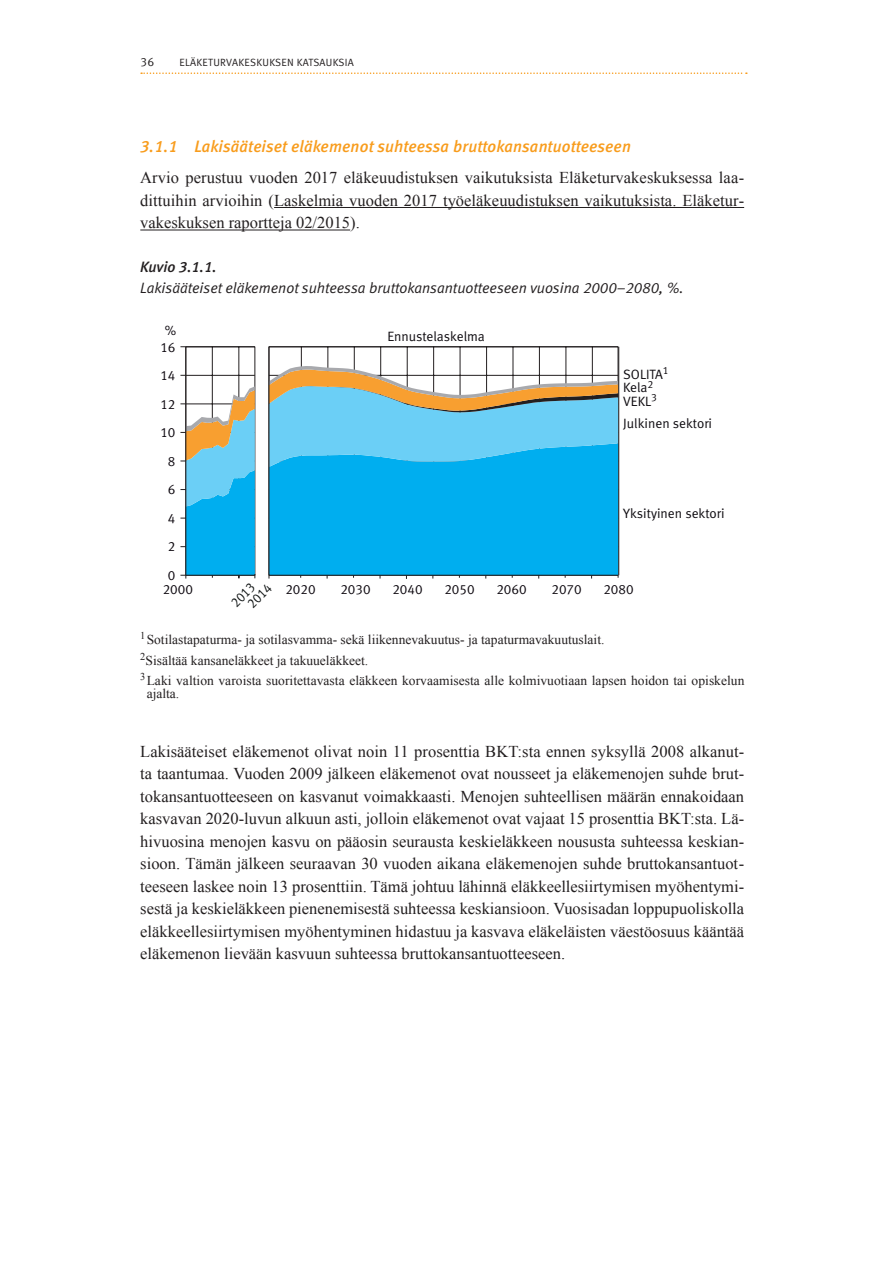
<style>
.page{position:relative;width:893px;height:1263px;background:#fff}
.page>*{position:absolute;margin:0;border:0;box-sizing:border-box;transform-origin:0 0}
.Leipä{font:16.5px/22.5px "Times New Roman";color:#231f20;text-align:justify}
._3_Väliotsikko{font:italic 16.5px "Meta Medium LF";letter-spacing:.005em;color:#f89c1c}
.Taulukon_ja_kuvion_o{font:italic 15px "Meta Normal LF";color:#231f20}
.Taulukon_numero{font:italic 15px "Meta Medium LF";letter-spacing:-.005em;color:#231f20}
.Leipä-2{font:13.5px/13.5px "Times New Roman";color:#231f20}
.t1{font:13.5px/13.5px "Meta Normal LF";color:#0e0b10}
.t2{font:13.5px/28.5px "Meta Normal LF";color:#0f0a11;text-align:center}
.t3{font:13.5px/12.3px "Meta Normal LF";color:#0f1313;scale:.93 1}
.t4{font:12px "Meta Normal LF";color:#231f20}
.t5{font:10.5px "Meta Normal LF";letter-spacing:.03em;color:#231f20}
</style>
<div class="page">
<svg style="left:141px;top:72px;width:606px;height:2px"></svg>
<hr style="left:274px;top:207px;width:470px;height:1px;background:#231f20">
<hr style="left:140px;top:230px;width:210px;height:1px;background:#231f20">
<hr style="left:301px;top:347px;width:1px;height:228px;background:#231f20">
<hr style="left:354px;top:347px;width:1px;height:228px;background:#231f20">
<hr style="left:407px;top:347px;width:1px;height:228px;background:#231f20">
<hr style="left:460px;top:347px;width:1px;height:228px;background:#231f20">
<hr style="left:513px;top:347px;width:1px;height:228px;background:#231f20">
<hr style="left:566px;top:347px;width:1px;height:228px;background:#231f20">
<hr style="left:618px;top:347px;width:1px;height:228px;background:#231f20">
<hr style="left:328px;top:347px;width:1px;height:228px;background:#231f20">
<hr style="left:380px;top:347px;width:1px;height:228px;background:#231f20">
<hr style="left:433px;top:347px;width:1px;height:228px;background:#231f20">
<hr style="left:486px;top:347px;width:1px;height:228px;background:#231f20">
<hr style="left:539px;top:347px;width:1px;height:228px;background:#231f20">
<hr style="left:592px;top:347px;width:1px;height:228px;background:#231f20">
<div style="left:270px;top:467px;width:348px;height:108px;background:#00aeef"></div>
<svg style="left:270px;top:366px;width:348px;height:101px;background:#86c5d4"></svg>
<hr style="left:269px;top:347px;width:1px;height:228px;background:#231f20">
<hr style="left:269px;top:575px;width:349px;height:1px;background:#231f20">
<hr style="left:186px;top:375px;width:69px;height:1px;background:#231f20">
<hr style="left:212px;top:347px;width:1px;height:228px;background:#231f20">
<hr style="left:239px;top:347px;width:1px;height:228px;background:#231f20">
<hr style="left:186px;top:347px;width:1px;height:228px;background:#231f20">
<svg style="left:180px;top:386px;width:75px;height:192px"></svg>
<p class="t4" style="left:140px;top:55px;width:15px">36</p>
<p class="t5" style="left:179px;top:56px;width:176px">ELÄKETURVAKESKUKSEN KATSAUKSIA</p>
<p class="_3_Väliotsikko" style="left:140px;top:136px;width:492px">3.1.1 Lakisääteiset eläkemenot suhteessa bruttokansantuotteeseen</p>
<p class="Leipä" style="left:140px;top:166px;width:605px">Arvio perustuu vuoden 2017 eläkeuudistuksen vaikutuksista Eläketurvakeskuksessa laa&shy;dittuihin arvioihin (Laskelmia vuoden 2017 työeläkeuudistuksen vaikutuksista. Eläketur&shy;vakeskuksen raportteja 02/2015).</p>
<p class="Taulukon_numero" style="left:140px;top:258px;width:78px">Kuvio 3.1.1.</p>
<p class="Taulukon_ja_kuvion_o" style="left:140px;top:279px;width:545px">Lakisääteiset eläkemenot suhteessa bruttokansantuotteeseen vuosina 2000–2080, %.</p>
<p class="t2" style="left:165px;top:315px;width:13px">%</p>
<p class="t2" style="left:160px;top:333px;width:17px">16<br>14<br>12<br>10<br>8<br>6<br>4<br>2<br>0</p>
<p class="t2" style="left:163px;top:575px;width:32px">2000</p>
<p class="t1" style="left:387px;top:329px;width:99px">Ennustelaskelma</p>
<p class="t1" style="left:623px;top:367px;width:47px">SOLITA<sup>1<br></sup>Kela<sup>2<br></sup>VEKL<sup>3</sup></p>
<p class="t1" style="left:623px;top:417px;width:90px">Julkinen sektori</p>
<p class="t1" style="left:623px;top:507px;width:103px">Yksityinen sektori</p>
<p class="t3" style="left:236px;top:592px;width:32px;text-indent:-11px;rotate:-45deg">2013<br>2014</p>
<p class="t2" style="left:285px;top:575px;width:32px">2020</p>
<p class="t2" style="left:340px;top:575px;width:32px">2030</p>
<p class="t2" style="left:392px;top:575px;width:32px">2040</p>
<p class="t2" style="left:444px;top:575px;width:32px">2050</p>
<p class="t2" style="left:496px;top:575px;width:32px">2060</p>
<p class="t2" style="left:551px;top:575px;width:32px">2070</p>
<p class="t2" style="left:603px;top:575px;width:32px">2080</p>
<p class="Leipä-2" style="left:140px;top:632px;width:466px"><sup>1</sup>Sotilastapaturma- ja sotilasvamma- sekä liikennevakuutus- ja tapaturmavakuutuslait.</p>
<p class="Leipä-2" style="left:140px;top:653px;width:229px"><sup>2</sup>Sisältää kansaneläkkeet ja takuueläkkeet.</p>
<p class="Leipä-2" style="left:147px;top:673px;width:599px;text-indent:-6px"><sup>3</sup>Laki valtion varoista suoritettavasta eläkkeen korvaamisesta alle kolmivuotiaan lapsen hoidon tai opiskelun ajalta.</p>
<p class="Leipä" style="left:140px;top:739px;width:605px">Lakisääteiset eläkemenot olivat noin 11 prosenttia BKT:sta ennen syksyllä 2008 alkanut&shy;ta taantumaa. Vuoden 2009 jälkeen eläkemenot ovat nousseet ja eläkemenojen suhde brut&shy;tokansantuotteeseen on kasvanut voimakkaasti. Menojen suhteellisen määrän ennakoidaan kasvavan 2020-luvun alkuun asti, jolloin eläkemenot ovat vajaat 15 prosenttia BKT:sta. Lä&shy;hivuosina menojen kasvu on pääosin seurausta keskieläkkeen noususta suhteessa keskian&shy;sioon. Tämän jälkeen seuraavan 30 vuoden aikana eläkemenojen suhde bruttokansantuot&shy;teeseen laskee noin 13 prosenttiin. Tämä johtuu lähinnä eläkkeellesiirtymisen myöhentymi&shy;sestä ja keskieläkkeen pienenemisestä suhteessa keskiansioon. Vuosisadan loppupuoliskolla eläkkeellesiirtymisen myöhentyminen hidastuu ja kasvava eläkeläisten väestöosuus kääntää eläkemenon lievään kasvuun suhteessa bruttokansantuotteeseen.</p>
</div>
